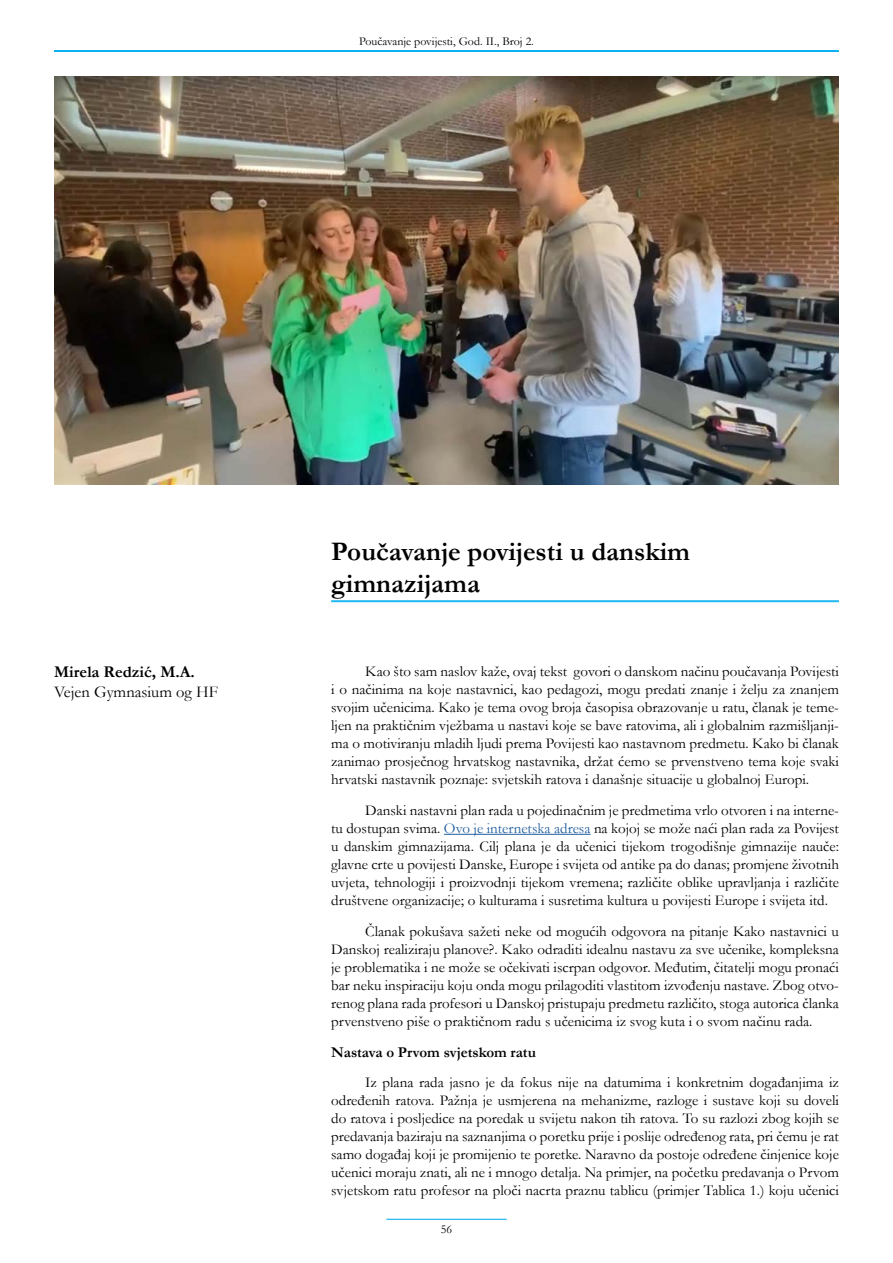
<style>
.page{position:relative;width:893px;height:1263px;background:#fff}
.page>*{position:absolute;margin:0;border:0;box-sizing:border-box;transform-origin:0 0}
.t1{font:700 27px/32.4px "Garamond";color:#000}
.t2{font:16.5px "Garamond";color:#000}
.t3{font:700 16.5px "Garamond";color:#000}
.t4{font:15px/18px "Garamond";color:#000;text-align:justify}
.t5{font:700 15px "Garamond";color:#000}
.t6{font:12px "Garamond";color:#000}
.s1{color:#215e9e}
</style>
<div class="page">
<hr style="left:54px;top:50px;width:785px;height:1px;background:#00aeef">
<hr style="left:54px;top:51px;width:785px;height:1px;background:#00aeef">
<hr style="left:386px;top:1219px;width:121px;height:1px;background:#00aeef">
<hr style="left:331px;top:600px;width:508px;height:1px;background:#00aeef">
<hr style="left:331px;top:601px;width:508px;height:1px;background:#00aeef">
<hr style="left:444px;top:834px;width:146px;height:1px;background:#215e9e">
<img style="left:54px;top:77px;width:785px;height:408px">
<p class="t6" style="left:359px;top:33px;width:176px">Poučavanje povijesti, God. II., Broj 2.</p>
<p class="t3" style="left:54px;top:661px;width:142px">Mirela Redzić, M.A.</p>
<p class="t2" style="left:54px;top:681px;width:165px">Vejen Gymnasium og HF</p>
<h1 class="t1" style="left:331px;top:535px;width:360px">Poučavanje povijesti u danskim gimnazijama</h1>
<p class="t4" style="left:331px;top:662px;width:509px;text-indent:34px">Kao što sam naslov kaže, ovaj tekst govori o danskom načinu poučavanja Povijesti i o načinima na koje nastavnici, kao pedagozi, mogu predati znanje i želju za znanjem svojim učenicima. Kako je tema ovog broja časopisa obrazovanje u ratu, članak je teme&shy;ljen na praktičnim vježbama u nastavi koje se bave ratovima, ali i globalnim razmišljanji&shy;ma o motiviranju mladih ljudi prema Povijesti kao nastavnom predmetu. Kako bi članak zanimao prosječnog hrvatskog nastavnika, držat ćemo se prvenstveno tema koje svaki hrvatski nastavnik poznaje: svjetskih ratova i današnje situacije u globalnoj Europi.</p>
<p class="t4" style="left:331px;top:801px;width:509px;text-indent:34px">Danski nastavni plan rada u pojedinačnim je predmetima vrlo otvoren i na interne&shy;tu dostupan svima. <span class="s1">Ovo je internetska adresa</span> na kojoj se može naći plan rada za Povijest u danskim gimnazijama. Cilj plana je da učenici tijekom trogodišnje gimnazije nauče: glavne crte u povijesti Danske, Europe i svijeta od antike pa do danas; promjene životnih uvjeta, tehnologiji i proizvodnji tijekom vremena; različite oblike upravljanja i različite društvene organizacije; o kulturama i susretima kultura u povijesti Europe i svijeta itd.</p>
<p class="t4" style="left:331px;top:922px;width:509px;text-indent:34px">Članak pokušava sažeti neke od mogućih odgovora na pitanje Kako nastavnici u Danskoj realiziraju planove?. Kako odraditi idealnu nastavu za sve učenike, kompleksna je problematika i ne može se očekivati iscrpan odgovor. Međutim, čitatelji mogu pronaći bar neku inspiraciju koju onda mogu prilagoditi vlastitom izvođenju nastave. Zbog otvo&shy;renog plana rada profesori u Danskoj pristupaju predmetu različito, stoga autorica članka prvenstveno piše o praktičnom radu s učenicima iz svog kuta i o svom načinu rada.</p>
<p class="t5" style="left:331px;top:1042px;width:206px">Nastava o Prvom svjetskom ratu</p>
<p class="t4" style="left:331px;top:1073px;width:509px;text-indent:34px">Iz plana rada jasno je da fokus nije na datumima i konkretnim događanjima iz određenih ratova. Pažnja je usmjerena na mehanizme, razloge i sustave koji su doveli do ratova i posljedice na poredak u svijetu nakon tih ratova. To su razlozi zbog kojih se predavanja baziraju na saznanjima o poretku prije i poslije određenog rata, pri čemu je rat samo događaj koji je promijenio te poretke. Naravno da postoje određene činjenice koje učenici moraju znati, ali ne i mnogo detalja. Na primjer, na početku predavanja o Prvom svjetskom ratu profesor na ploči nacrta praznu tablicu (primjer Tablica 1.) koju učenici</p>
<p class="t6" style="left:441px;top:1221px;width:13px">56</p>
</div>
